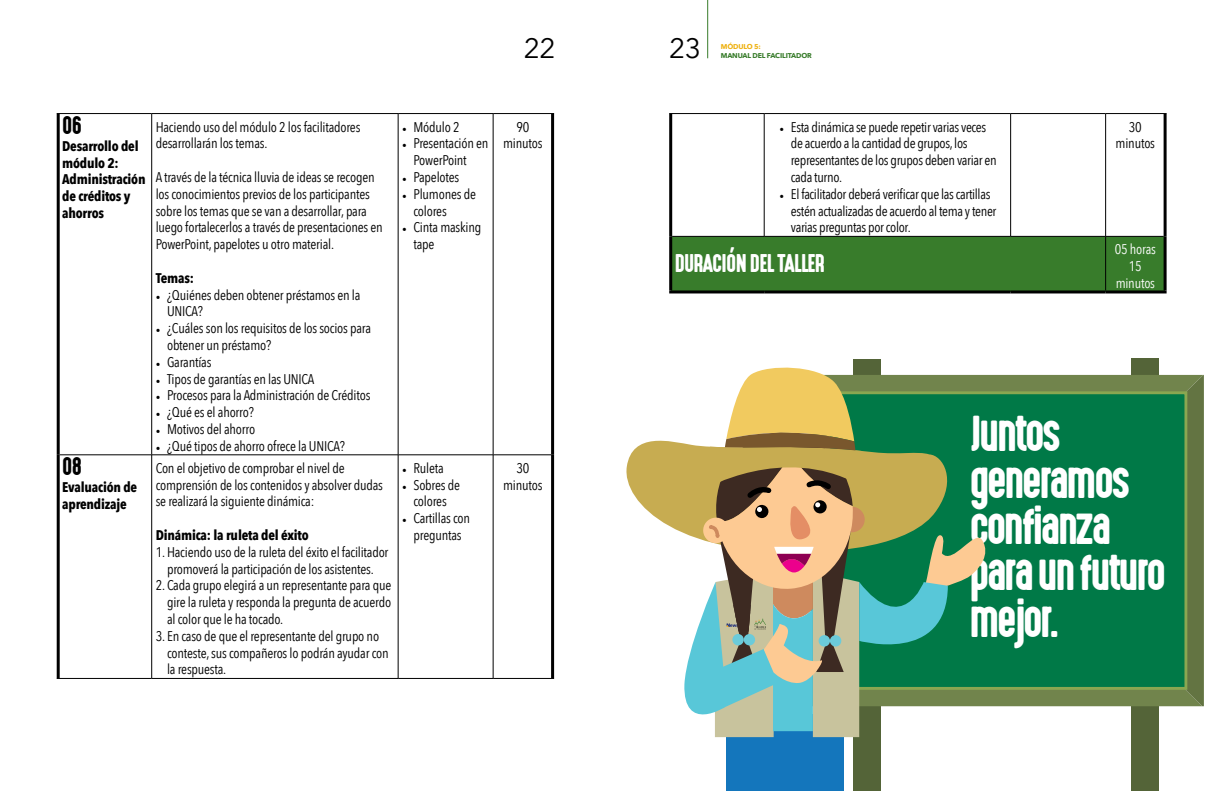
<style>
.page{position:relative;width:1225px;height:791px;background:#fff}
.page>*{position:absolute;margin:0;border:0;box-sizing:border-box;transform-origin:0 0}
.t1{font:45.2px/46.4px "High Voltage";letter-spacing:-.06em;color:#fff}
.t2{font:28px "Avenir Next";color:#000}
.t3{font:23px "High Voltage";letter-spacing:-.03em;color:#fff}
.t4{font:23px "High Voltage";color:#000}
.t5{font:14px/16.8px "Avenir Next Condensed";letter-spacing:-.015em;color:#000}
.t6{font:700 14px/16.8px "Avenir Next Condensed";letter-spacing:-.015em;color:#000}
.t7{font:14px/16.8px "Avenir Next Condensed";letter-spacing:-.015em;color:#fff;text-align:center}
.t8{font:700 7px "Avenir Next";letter-spacing:-.02em;color:#387c2b}
.t9{font:700 7px "Avenir Next";letter-spacing:-.02em;color:#eeb111}
.s1{font-family:"Minion Pro";font-size:12px}
</style>
<div class="page">
<hr style="left:707px;top:0;width:1px;height:58px;background:#387c2b">
<hr style="left:57px;top:113px;width:95px;height:1px;background:#000">
<hr style="left:152px;top:113px;width:246px;height:1px;background:#000">
<hr style="left:151px;top:114px;width:1px;height:341px;background:#000">
<hr style="left:398px;top:113px;width:95px;height:1px;background:#000">
<hr style="left:398px;top:114px;width:1px;height:341px;background:#000">
<hr style="left:493px;top:113px;width:61px;height:1px;background:#000">
<hr style="left:493px;top:114px;width:1px;height:341px;background:#000">
<hr style="left:60px;top:455px;width:92px;height:1px;background:#000">
<hr style="left:152px;top:455px;width:246px;height:1px;background:#000">
<hr style="left:151px;top:455px;width:1px;height:223px;background:#000">
<hr style="left:398px;top:455px;width:95px;height:1px;background:#000">
<hr style="left:398px;top:455px;width:1px;height:223px;background:#000">
<hr style="left:493px;top:455px;width:58px;height:1px;background:#000">
<hr style="left:493px;top:455px;width:1px;height:223px;background:#000">
<hr style="left:57px;top:678px;width:95px;height:1px;background:#000">
<hr style="left:152px;top:678px;width:246px;height:1px;background:#000">
<hr style="left:398px;top:678px;width:95px;height:1px;background:#000">
<hr style="left:493px;top:678px;width:61px;height:1px;background:#000">
<hr style="left:57px;top:114px;width:3px;height:341px;background:#000">
<hr style="left:551px;top:114px;width:3px;height:341px;background:#000">
<hr style="left:57px;top:455px;width:3px;height:223px;background:#000">
<hr style="left:551px;top:455px;width:3px;height:223px;background:#000">
<div style="left:672px;top:237px;width:491px;height:53px;background:#387c2b"></div>
<hr style="left:669px;top:113px;width:95px;height:1px;background:#000">
<hr style="left:764px;top:113px;width:246px;height:1px;background:#000">
<hr style="left:764px;top:114px;width:1px;height:122px;background:#000">
<hr style="left:1010px;top:113px;width:95px;height:1px;background:#000">
<hr style="left:1010px;top:114px;width:1px;height:122px;background:#000">
<hr style="left:1105px;top:113px;width:61px;height:1px;background:#000">
<hr style="left:1105px;top:114px;width:1px;height:122px;background:#000">
<hr style="left:672px;top:236px;width:92px;height:1px;background:#000">
<hr style="left:764px;top:236px;width:246px;height:1px;background:#000">
<hr style="left:1010px;top:236px;width:95px;height:1px;background:#000">
<hr style="left:1105px;top:236px;width:58px;height:1px;background:#000">
<hr style="left:1105px;top:236px;width:1px;height:54px;background:#000">
<hr style="left:669px;top:114px;width:3px;height:122px;background:#000">
<hr style="left:1163px;top:114px;width:3px;height:122px;background:#000">
<hr style="left:669px;top:236px;width:3px;height:54px;background:#000">
<hr style="left:1163px;top:236px;width:3px;height:54px;background:#000">
<hr style="left:669px;top:290px;width:95px;height:3px;background:#000">
<hr style="left:764px;top:290px;width:246px;height:3px;background:#000">
<hr style="left:1010px;top:290px;width:95px;height:3px;background:#000">
<hr style="left:1105px;top:290px;width:61px;height:3px;background:#000">
<div style="left:726px;top:714px;width:117px;height:77px;background:#1476bc"></div>
<div style="left:1131px;top:359px;width:27px;height:432px;background:#546438"></div>
<div style="left:853px;top:359px;width:27px;height:432px;background:#546438"></div>
<div style="left:990px;top:375px;width:177px;height:331px;background:#71844c"></div>
<svg style="left:1167px;top:375px;width:36px;height:331px;background:#657743"></svg>
<div style="left:828px;top:393px;width:357px;height:295px;background:#007947"></div>
<div style="left:827px;top:391px;width:360px;height:299px;border:3px solid #89a751"></div>
<svg style="left:626px;top:440px;width:57px;height:93px;fill:#c7ac51"></svg>
<svg style="left:683px;top:364px;width:307px;height:373px"></svg>
<h2 class="t2" style="left:524px;top:25px;width:33px">22</h2>
<h2 class="t2" style="left:669px;top:25px;width:33px">23</h2>
<p class="t9" style="left:721px;top:41px;width:42px">MÓDULO 5:</p>
<p class="t8" style="left:721px;top:50px;width:93px">MANUAL DEL FACILITADOR</p>
<h3 class="t4" style="left:62px;top:113px;width:21px">06</h3>
<p class="t6" style="left:62px;top:137px;width:85px">Desarrollo del módulo 2:<br>Administración de créditos y ahorros</p>
<h3 class="t4" style="left:62px;top:454px;width:21px">08</h3>
<p class="t6" style="left:62px;top:479px;width:76px">Evaluación de aprendizaje</p>
<p class="t5" style="left:156px;top:118px;width:206px">Haciendo uso del módulo 2 los facilitadores desarrollarán los temas.</p>
<p class="t5" style="left:156px;top:168px;width:228px">A través de la técnica lluvia de ideas se recogen los conocimientos previos de los participantes sobre los temas que se van a desarrollar, para luego fortalecerlos a través de presentaciones en PowerPoint, papelotes u otro material.</p>
<p class="t6" style="left:156px;top:269px;width:40px">Temas:</p>
<p class="t5" style="left:167px;top:286px;width:195px;text-indent:-11px"><span class="s1">•</span> ¿Quiénes deben obtener préstamos en la<br>UNICA?</p>
<p class="t5" style="left:167px;top:319px;width:206px;text-indent:-11px"><span class="s1">•</span> ¿Cuáles son los requisitos de los socios para obtener un préstamo?</p>
<p class="t5" style="left:156px;top:353px;width:57px"><span class="s1">•</span> Garantías</p>
<p class="t5" style="left:156px;top:370px;width:160px"><span class="s1">•</span> Tipos de garantías en las UNICA</p>
<p class="t5" style="left:156px;top:386px;width:216px"><span class="s1">•</span> Procesos para la Administración de Créditos</p>
<p class="t5" style="left:156px;top:403px;width:100px"><span class="s1">•</span> ¿Qué es el ahorro?</p>
<p class="t5" style="left:156px;top:420px;width:101px"><span class="s1">•</span> Motivos del ahorro</p>
<p class="t5" style="left:156px;top:437px;width:191px"><span class="s1">•</span> ¿Qué tipos de ahorro ofrece la UNICA?</p>
<p class="t5" style="left:156px;top:459px;width:229px">Con el objetivo de comprobar el nivel de comprensión de los contenidos y absolver dudas se realizará la siguiente dinámica:</p>
<p class="t6" style="left:156px;top:527px;width:154px">Dinámica: la ruleta del éxito</p>
<p class="t5" style="left:156px;top:543px;width:234px;text-align:center">1.Haciendo uso de la ruleta del éxito el facilitador promoverá la participación de los asistentes.</p>
<p class="t5" style="left:167px;top:576px;width:226px;text-align:justify;text-indent:-11px">2. Cada grupo elegirá a un representante para que gire la ruleta y responda la pregunta de acuerdo al color que le ha tocado.</p>
<p class="t5" style="left:167px;top:627px;width:223px;text-indent:-11px">3. En caso de que el representante del grupo no conteste, sus compañeros lo podrán ayudar con la respuesta.</p>
<p class="t5" style="left:402px;top:118px;width:59px"><span class="s1">•</span> Módulo 2</p>
<p class="t5" style="left:413px;top:134px;width:76px;text-indent:-11px"><span class="s1">•</span> Presentación en<br>PowerPoint</p>
<p class="t5" style="left:402px;top:168px;width:59px"><span class="s1">•</span> Papelotes</p>
<p class="t5" style="left:413px;top:185px;width:64px;text-indent:-11px"><span class="s1">•</span> Plumones de colores</p>
<p class="t5" style="left:413px;top:218px;width:69px;text-indent:-11px"><span class="s1">•</span> Cinta masking tape</p>
<p class="t5" style="left:402px;top:459px;width:43px"><span class="s1">•</span> Ruleta</p>
<p class="t5" style="left:402px;top:476px;width:59px;text-align:center"><span class="s1">•</span> Sobres de colores</p>
<p class="t5" style="left:402px;top:509px;width:69px;text-align:center"><span class="s1">•</span> Cartillas con preguntas</p>
<p class="t5" style="left:503px;top:118px;width:41px;text-align:center">90 minutos</p>
<p class="t5" style="left:503px;top:459px;width:41px;text-align:center">30 minutos</p>
<p class="t5" style="left:791px;top:118px;width:207px;text-indent:-11px"><span class="s1">•</span> Esta dinámica se puede repetir varias veces de acuerdo a la cantidad de grupos, los representantes de los grupos deben variar en cada turno.</p>
<p class="t5" style="left:791px;top:185px;width:207px;text-indent:-11px"><span class="s1">•</span> El facilitador deberá verificar que las cartillas estén actualizadas de acuerdo al tema y tener varias preguntas por color.</p>
<p class="t5" style="left:1115px;top:118px;width:41px;text-align:center">30 minutos</p>
<h3 class="t3" style="left:674px;top:251px;width:152px">DURACIÓN DEL TALLER</h3>
<p class="t7" style="left:1114px;top:240px;width:43px">05 horas<br>15 minutos</p>
<h1 class="t1" style="left:969px;top:412px;width:198px">Juntos generamos confianza para un futuro mejor.</h1>
</div>
